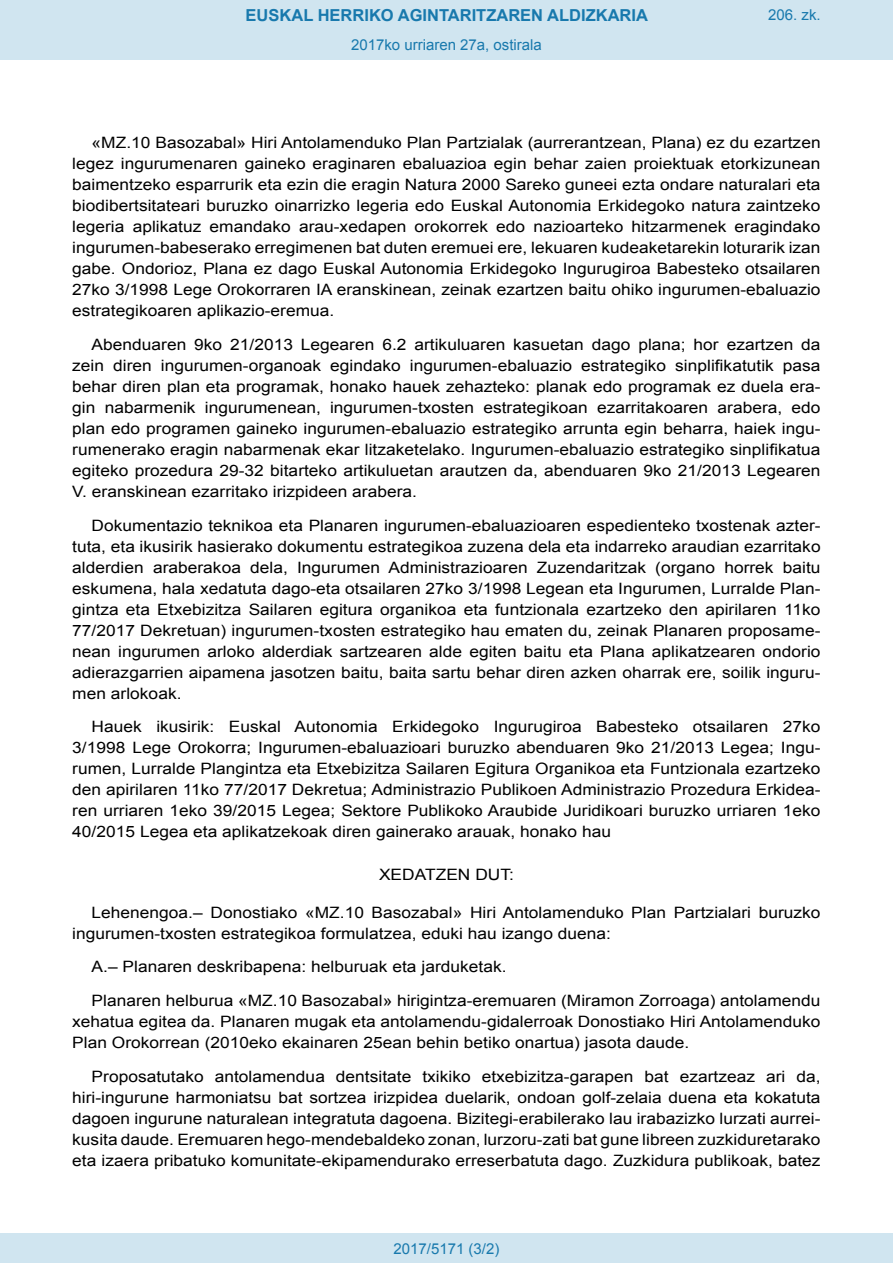
<style>
.page{position:relative;width:893px;height:1263px;background:#fff}
.page>*{position:absolute;margin:0;border:0;box-sizing:border-box;transform-origin:0 0}
.t1{font:700 16.5px "Arial";color:#1879ad}
.BOPVDetalle{font:15.6px/21px "Arial";color:#000;text-align:justify;scale:1.11 1}
.BOPVClave{font:15.6px "Arial";color:#000;scale:1.11 1}
.Paginacion_Centro{font:15px "Arial";color:#1879ad}
</style>
<div class="page">
<div style="left:0;top:0;width:893px;height:60px;background:#d0e5f0"></div>
<div style="left:0;top:1233px;width:893px;height:30px;background:#d0e5f0"></div>
<p class="t1" style="left:246px;top:4px;width:404px">EUSKAL HERRIKO AGINTARITZAREN ALDIZKARIA</p>
<p class="Paginacion_Centro" style="left:351px;top:35px;width:192px">2017ko urriaren 27a, ostirala</p>
<p class="Paginacion_Centro" style="left:768px;top:5px;width:54px">206. zk.</p>
<p class="BOPVDetalle" style="left:72px;top:132px;width:676px;text-indent:19px">«MZ.10 Basozabal» Hiri Antolamenduko Plan Partzialak (aurrerantzean, Plana) ez du ezartzen legez ingurumenaren gaineko eraginaren ebaluazioa egin behar zaien proiektuak etorkizunean baimentzeko esparrurik eta ezin die eragin Natura 2000 Sareko guneei ezta ondare naturalari eta biodibertsitateari buruzko oinarrizko legeria edo Euskal Autonomia Erkidegoko natura zaintzeko legeria aplikatuz emandako arau-xedapen orokorrek edo nazioarteko hitzarmenek eragindako ingurumen-babeserako erregimenen bat duten eremuei ere, lekuaren kudeaketarekin loturarik izan gabe. Ondorioz, Plana ez dago Euskal Autonomia Erkidegoko Ingurugiroa Babesteko otsailaren 27ko 3/1998 Lege Orokorraren IA eranskinean, zeinak ezartzen baitu ohiko ingurumen-ebaluazio estrategikoaren aplikazio-eremua.</p>
<p class="BOPVDetalle" style="left:72px;top:334px;width:676px;text-indent:19px">Abenduaren 9ko 21/2013 Legearen 6.2 artikuluaren kasuetan dago plana; hor ezartzen da zein diren ingurumen-organoak egindako ingurumen-ebaluazio estrategiko sinplifikatutik pasa behar diren plan eta programak, honako hauek zehazteko: planak edo programak ez duela era&shy;gin nabarmenik ingurumenean, ingurumen-txosten estrategikoan ezarritakoaren arabera, edo plan edo programen gaineko ingurumen-ebaluazio estrategiko arrunta egin beharra, haiek ingu&shy;rumenerako eragin nabarmenak ekar litzaketelako. Ingurumen-ebaluazio estrategiko sinplifikatua egiteko prozedura 29-32 bitarteko artikuluetan arautzen da, abenduaren 9ko 21/2013 Legearen V. eranskinean ezarritako irizpideen arabera.</p>
<p class="BOPVDetalle" style="left:72px;top:515px;width:676px;text-indent:19px">Dokumentazio teknikoa eta Planaren ingurumen-ebaluazioaren espedienteko txostenak azter&shy;tuta, eta ikusirik hasierako dokumentu estrategikoa zuzena dela eta indarreko araudian ezarritako alderdien araberakoa dela, Ingurumen Administrazioaren Zuzendaritzak (organo horrek baitu eskumena, hala xedatuta dago-eta otsailaren 27ko 3/1998 Legean eta Ingurumen, Lurralde Plan&shy;gintza eta Etxebizitza Sailaren egitura organikoa eta funtzionala ezartzeko den apirilaren 11ko 77/2017 Dekretuan) ingurumen-txosten estrategiko hau ematen du, zeinak Planaren proposame&shy;nean ingurumen arloko alderdiak sartzearen alde egiten baitu eta Plana aplikatzearen ondorio adierazgarrien aipamena jasotzen baitu, baita sartu behar diren azken oharrak ere, soilik inguru&shy;men arlokoak.</p>
<p class="BOPVDetalle" style="left:72px;top:717px;width:676px;text-indent:19px">Hauek ikusirik: Euskal Autonomia Erkidegoko Ingurugiroa Babesteko otsailaren 27ko 3/1998 Lege Orokorra; Ingurumen-ebaluazioari buruzko abenduaren 9ko 21/2013 Legea; Ingu&shy;rumen, Lurralde Plangintza eta Etxebizitza Sailaren Egitura Organikoa eta Funtzionala ezartzeko den apirilaren 11ko 77/2017 Dekretua; Administrazio Publikoen Administrazio Prozedura Erkidea&shy;ren urriaren 1eko 39/2015 Legea; Sektore Publikoko Araubide Juridikoari buruzko urriaren 1eko 40/2015 Legea eta aplikatzekoak diren gainerako arauak, honako hau</p>
<p class="BOPVClave" style="left:379px;top:864px;width:123px">XEDATZEN DUT:</p>
<p class="BOPVDetalle" style="left:72px;top:902px;width:676px;text-indent:19px">Lehenengoa.– Donostiako «MZ.10 Basozabal» Hiri Antolamenduko Plan Partzialari buruzko ingurumen-txosten estrategikoa formulatzea, eduki hau izango duena:</p>
<p class="BOPVDetalle" style="left:92px;top:957px;width:375px">A.– Planaren deskribapena: helburuak eta jarduketak.</p>
<p class="BOPVDetalle" style="left:72px;top:990px;width:676px;text-indent:19px">Planaren helburua «MZ.10 Basozabal» hirigintza-eremuaren (Miramon Zorroaga) antolamendu xehatua egitea da. Planaren mugak eta antolamendu-gidalerroak Donostiako Hiri Antolamenduko Plan Orokorrean (2010eko ekainaren 25ean behin betiko onartua) jasota daude.</p>
<p class="BOPVDetalle" style="left:72px;top:1066px;width:676px;text-indent:19px">Proposatutako antolamendua dentsitate txikiko etxebizitza-garapen bat ezartzeaz ari da, hiri-ingurune harmoniatsu bat sortzea irizpidea duelarik, ondoan golf-zelaia duena eta kokatuta dagoen ingurune naturalean integratuta dagoena. Bizitegi-erabilerako lau irabazizko lurzati aurrei&shy;kusita daude. Eremuaren hego-mendebaldeko zonan, lurzoru-zati bat gune libreen zuzkiduretarako eta izaera pribatuko komunitate-ekipamendurako erreserbatuta dago. Zuzkidura publikoak, batez</p>
<p class="Paginacion_Centro" style="left:393px;top:1238px;width:107px">2017/5171 (3/2)</p>
</div>
